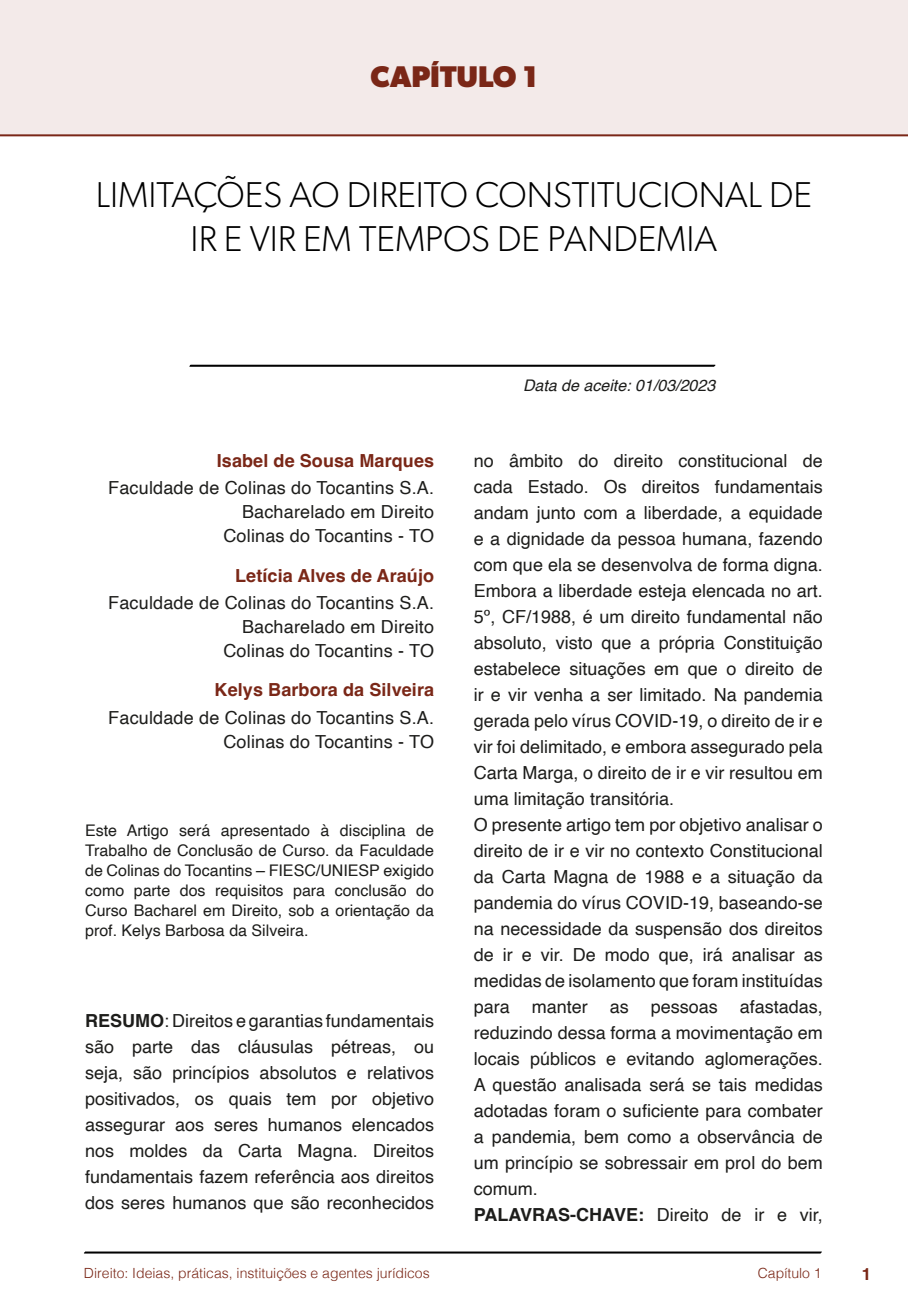
<style>
.page{position:relative;width:908px;height:1304px;background:#fff}
.page>*{position:absolute;margin:0;border:0;box-sizing:border-box;transform-origin:0 0}
.t1{font:300 36px/44px "Gibson";color:#000;text-align:center}
.t2{font:700 30px "Gibson";color:#7a2717}
.t3{font:18px/26px "Helvetica";color:#1d1d1b;text-align:right}
.t4{font:700 18px "Helvetica";letter-spacing:.005em;color:#7a2717}
.t5{font:700 16.8px "Helvetica";color:#7a2717}
.t6{font:16px/20px "Helvetica";color:#1d1d1b;text-align:justify}
.t7{font:italic 16px "Helvetica";color:#1d1d1b}
.t8{font:300 14px "Helvetica";color:#7a2717}
.s1{font-weight:700}
</style>
<div class="page">
<svg style="left:84px;top:1251px;width:737px;height:3px;background:#515151"></svg>
<div style="left:0;top:0;width:907px;height:136px;background:#f3eae9"></div>
<svg style="left:189px;top:364px;width:526px;height:3px;background:#4f4f4f"></svg>
<div style="left:64px;top:74px;width:61px;height:54px;background:#f3eae9"></div>
<h2 class="t2" style="left:370px;top:58px;width:168px">CAPÍTULO 1</h2>
<h1 class="t1" style="left:96px;top:172px;width:717px">LIMITAÇÕES AO DIREITO CONSTITUCIONAL DE<br>IR E VIR EM TEMPOS DE PANDEMIA</h1>
<p class="t4" style="left:217px;top:450px;width:219px">Isabel de Sousa Marques</p>
<p class="t3" style="left:108px;top:477px;width:327px;line-height:24px">Faculdade de Colinas do Tocantins S.A.<br>Bacharelado em Direito<br>Colinas do Tocantins - TO</p>
<p class="t4" style="left:235px;top:564px;width:200px">Letícia Alves de Araújo</p>
<p class="t3" style="left:108px;top:591px;width:327px;line-height:24px">Faculdade de Colinas do Tocantins S.A.<br>Bacharelado em Direito<br>Colinas do Tocantins - TO</p>
<p class="t4" style="left:214px;top:679px;width:221px">Kelys Barbora da Silveira</p>
<p class="t3" style="left:108px;top:706px;width:327px;line-height:24px">Faculdade de Colinas do Tocantins S.A.<br>Colinas do Tocantins - TO</p>
<p class="t6" style="left:85px;top:821px;width:350px">Este Artigo será apresentado à disciplina de Trabalho de Conclusão de Curso. da Faculdade de Colinas do Tocantins – FIESC/UNIESP exigido como parte dos requisitos para conclusão do Curso Bacharel em Direito, sob a orientação da prof. Kelys Barbosa da Silveira.</p>
<p class="t3" style="left:85px;top:1009px;width:350px;text-align:justify"><span class="s1">RESUMO</span>: Direitos e garantias fundamentais são parte das cláusulas pétreas, ou seja, são princípios absolutos e relativos positivados, os quais tem por objetivo assegurar aos seres humanos elencados nos moldes da Carta Magna. Direitos fundamentais fazem referência aos direitos dos seres humanos que são reconhecidos</p>
<p class="t7" style="left:523px;top:373px;width:194px">Data de aceite: 01/03/2023</p>
<p class="t3" style="left:473px;top:448px;width:350px;text-align:left">no âmbito do direito constitucional de cada Estado. Os direitos fundamentais andam junto com a liberdade, a equidade e a dignidade da pessoa humana, fazendo com que ela se desenvolva de forma digna.<br>Embora a liberdade esteja elencada no art.<br>5º, CF/1988, é um direito fundamental não absoluto, visto que a própria Constituição estabelece situações em que o direito de ir e vir venha a ser limitado. Na pandemia gerada pelo vírus COVID-19, o direito de ir e vir foi delimitado, e embora assegurado pela Carta Marga, o direito de ir e vir resultou em uma limitação transitória.<br>O presente artigo tem por objetivo analisar o direito de ir e vir no contexto Constitucional da Carta Magna de 1988 e a situação da pandemia do vírus COVID-19, baseando-se na necessidade da suspensão dos direitos de ir e vir. De modo que, irá analisar as medidas de isolamento que foram instituídas para manter as pessoas afastadas, reduzindo dessa forma a movimentação em locais públicos e evitando aglomerações.<br>A questão analisada será se tais medidas adotadas foram o suficiente para combater a pandemia, bem como a observância de um princípio se sobressair em prol do bem comum.<br><span class="s1">PALAVRAS-CHAVE:</span> Direito de ir e vir,</p>
<p class="t8" style="left:84px;top:1261px;width:347px">Direito: Ideias, práticas, instituições e agentes jurídicos</p>
<p class="t8" style="left:757px;top:1261px;width:65px">Capítulo 1</p>
<p class="t5" style="left:861px;top:1264px;width:11px">1</p>
</div>
